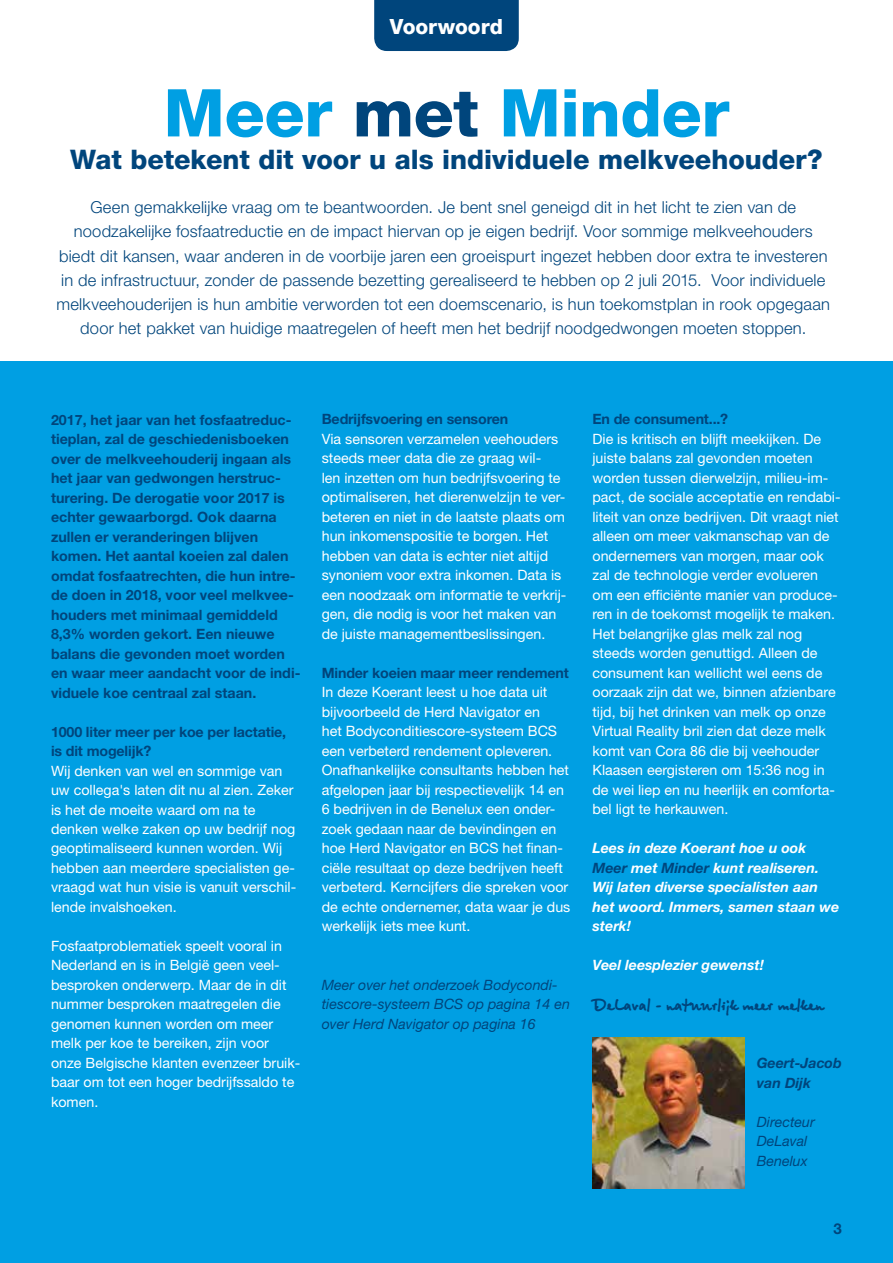
<style>
.page{position:relative;width:893px;height:1263px;background:#fff}
.page>*{position:absolute;margin:0;border:0;box-sizing:border-box;transform-origin:0 0}
.t1{font:800 66px "Helvetica Neue LT Std";letter-spacing:-.01em;color:#009fe3}
.t2{font:800 27px "Helvetica Neue LT Std";color:#00457c}
.t3{font:800 21px "Helvetica Neue LT Std";color:#fff}
.t4{font:800 18px "Betina Script";color:#00457c}
.t5{font:300 16.5px/24px "Helvetica Neue LT Std";letter-spacing:.01em;color:#00457c;text-align:center}
.t6{font:700 15px "Helvetica Neue LT Std";color:#00457c}
.t7{font:14.25px/19.5px "Helvetica Neue LT Std";color:#fff}
.t8{font:700 14.25px/19.5px "Helvetica Neue LT Std";color:#00457c}
.t9{font:italic 700 14.25px/19.5px "Helvetica Neue LT Std";color:#fff}
.t10{font:italic 14.25px/19.5px "Helvetica Neue LT Std";color:#00457c}
.t11{font:italic 700 14.25px/19.5px "Helvetica Neue LT Std";color:#00457c}
.s1{color:#00457c}
</style>
<div class="page">
<div style="left:0;top:361px;width:893px;height:902px;background:#009fe3"></div>
<div style="left:374px;top:0;width:145px;height:51px;background:#00457c"></div>
<img style="left:592px;top:1037px;width:152px;height:151px">
<h3 class="t3" style="left:390px;top:14px;width:115px">Voorwoord</h3>
<h1 class="t1" style="left:164px;top:74px;width:567px">Meer <span class="s1">met</span> Minder</h1>
<h2 class="t2" style="left:70px;top:143px;width:754px">Wat betekent dit voor u als individuele melkveehouder?</h2>
<p class="t5" style="left:56px;top:195px;width:775px">Geen gemakkelijke vraag om te beantwoorden. Je bent snel geneigd dit in het licht te zien van de noodzakelijke fosfaatreductie en de impact hiervan op je eigen bedrijf. Voor sommige melkveehouders biedt dit kansen, waar anderen in de voorbije jaren een groeispurt ingezet hebben door extra te investeren in de infrastructuur, zonder de passende bezetting gerealiseerd te hebben op 2 juli 2015. Voor individuele melkveehouderijen is hun ambitie verworden tot een doemscenario, is hun toekomstplan in rook opgegaan door het pakket van huidige maatregelen of heeft men het bedrijf noodgedwongen moeten stoppen.</p>
<p class="t8" style="left:51px;top:409px;width:251px">2017, het jaar van het fosfaatreduc&shy;tieplan, zal de geschiedenisboeken over de melkveehouderij ingaan als het jaar van gedwongen herstruc&shy;turering. De derogatie voor 2017 is echter gewaarborgd. Ook daarna zullen er veranderingen blijven komen. Het aantal koeien zal dalen omdat fosfaatrechten, die hun intre&shy;de doen in 2018, voor veel melkvee&shy;houders met minimaal gemiddeld 8,3% worden gekort. Een nieuwe balans die gevonden moet worden en waar meer aandacht voor de indi&shy;viduele koe centraal zal staan.</p>
<p class="t8" style="left:51px;top:721px;width:237px">1000 liter meer per koe per lactatie, is dit mogelijk?</p>
<p class="t7" style="left:51px;top:760px;width:247px">Wij denken van wel en sommige van uw collega's laten dit nu al zien. Zeker is het de moeite waard om na te denken welke zaken op uw bedrijf nog geoptimaliseerd kunnen worden. Wij hebben aan meerdere specialisten ge&shy;vraagd wat hun visie is vanuit verschil&shy;lende invalshoeken.</p>
<p class="t7" style="left:51px;top:936px;width:251px">Fosfaatproblematiek speelt vooral in<br>Nederland en is in België geen veel&shy;besproken onderwerp. Maar de in dit nummer besproken maatregelen die genomen kunnen worden om meer melk per koe te bereiken, zijn voor onze Belgische klanten evenzeer bruik&shy;baar om tot een hoger bedrijfssaldo te komen.</p>
<p class="t8" style="left:322px;top:409px;width:188px">Bedrijfsvoering en sensoren</p>
<p class="t7" style="left:322px;top:429px;width:246px">Via sensoren verzamelen veehouders steeds meer data die ze graag wil-<br>len inzetten om hun bedrijfsvoering te optimaliseren, het dierenwelzijn te ver&shy;beteren en niet in de laatste plaats om hun inkomenspositie te borgen. Het hebben van data is echter niet altijd synoniem voor extra inkomen. Data is een noodzaak om informatie te verkrij&shy;gen, die nodig is voor het maken van de juiste managementbeslissingen.</p>
<p class="t8" style="left:322px;top:663px;width:249px">Minder koeien maar meer rendement</p>
<p class="t7" style="left:322px;top:682px;width:250px">In deze Koerant leest u hoe data uit bijvoorbeeld de Herd Navigator en<br>het Bodyconditiescore-systeem BCS een verbeterd rendement opleveren.<br>Onafhankelijke consultants hebben het afgelopen jaar bij respectievelijk 14 en 6 bedrijven in de Benelux een onder&shy;zoek gedaan naar de bevindingen en hoe Herd Navigator en BCS het finan&shy;ciële resultaat op deze bedrijven heeft verbeterd. Kerncijfers die spreken voor de echte ondernemer, data waar je dus werkelijk iets mee kunt.</p>
<p class="t10" style="left:322px;top:975px;width:250px">Meer over het onderzoek Bodycondi&shy;tiescore-systeem BCS op pagina 14 en over Herd Navigator op pagina 16</p>
<p class="t8" style="left:592px;top:409px;width:137px">En de consument...?</p>
<p class="t7" style="left:592px;top:429px;width:250px">Die is kritisch en blijft meekijken. De juiste balans zal gevonden moeten worden tussen dierwelzijn, milieu-im&shy;pact, de sociale acceptatie en rendabi&shy;liteit van onze bedrijven. Dit vraagt niet alleen om meer vakmanschap van de ondernemers van morgen, maar ook zal de technologie verder evolueren om een efficiënte manier van produce&shy;ren in de toekomst mogelijk te maken.<br>Het belangrijke glas melk zal nog steeds worden genuttigd. Alleen de consument kan wellicht wel eens de oorzaak zijn dat we, binnen afzienbare tijd, bij het drinken van melk op onze Virtual Reality bril zien dat deze melk komt van Cora 86 die bij veehouder Klaasen eergisteren om 15:36 nog in de wei liep en nu heerlijk en comforta&shy;bel ligt te herkauwen.</p>
<p class="t9" style="left:592px;top:838px;width:248px">Lees in deze Koerant hoe u ook<br><span class="s1">Meer</span> met <span class="s1">Minder</span> kunt realiseren.<br>Wij laten diverse specialisten aan het woord. Immers, samen staan we sterk!</p>
<p class="t9" style="left:592px;top:955px;width:173px">Veel leesplezier gewenst!</p>
<p class="t4" style="left:592px;top:993px;width:233px">DeLaval - natuurlijk meer melken</p>
<p class="t11" style="left:757px;top:1053px;width:86px">Geert-Jacob van Dijk</p>
<p class="t10" style="left:757px;top:1111px;width:60px">Directeur<br>DeLaval<br>Benelux</p>
<p class="t6" style="left:834px;top:1221px;width:10px">3</p>
</div>
